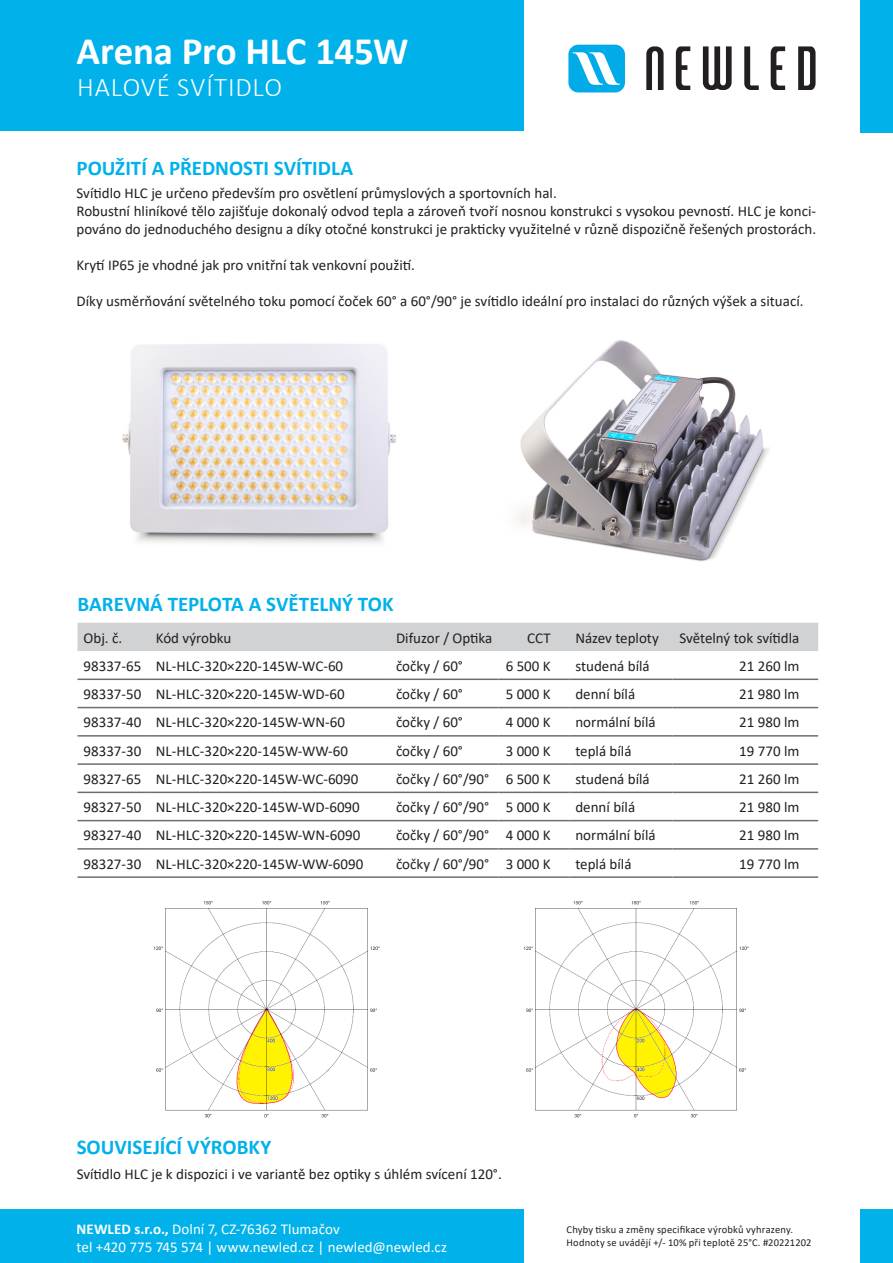
<style>
.page{position:relative;width:893px;height:1263px;background:#fff}
.page>*{position:absolute;margin:0;border:0;box-sizing:border-box;transform-origin:0 0}
.t1{font:700 39px "Calibri";letter-spacing:-.005em;color:#fff}
.t2{font:300 27px "Calibri";letter-spacing:.035em;color:#fff}
.t3{font:700 21px "Calibri";color:#00b1ea}
.t4{font:15px/18px "Calibri";color:#231f20}
.t5{font:15px "Calibri";color:#fff}
.t6{font:10.5px "Calibri";letter-spacing:.015em;color:#231f20}
.s1{font-weight:700}
</style>
<div class="page">
<div style="left:0;top:0;width:523px;height:131px;background:#00b1ea"></div>
<div style="left:0;top:1210px;width:523px;height:53px;background:#00b1ea"></div>
<div style="left:861px;top:1210px;width:32px;height:53px;background:#00b1ea"></div>
<div style="left:861px;top:0;width:32px;height:133px;background:#00b1ea"></div>
<div style="left:568px;top:45px;width:57px;height:47px;background:#00abe7;border-radius:10px"></div>
<svg style="left:573px;top:52px;width:47px;height:33px"></svg>
<svg style="left:646px;top:46px;width:18px;height:44px"></svg>
<svg style="left:703px;top:46px;width:29px;height:44px"></svg>
<svg style="left:676px;top:46px;width:14px;height:44px"></svg>
<svg style="left:798px;top:46px;width:17px;height:44px"></svg>
<svg style="left:771px;top:46px;width:14px;height:44px"></svg>
<svg style="left:744px;top:46px;width:15px;height:44px"></svg>
<div style="left:78px;top:623px;width:740px;height:28px;background:#d1d2d4"></div>
<hr style="left:78px;top:678px;width:72px;height:2px;background:#6c6d70">
<hr style="left:150px;top:678px;width:240px;height:2px;background:#6c6d70">
<hr style="left:390px;top:678px;width:108px;height:2px;background:#6c6d70">
<hr style="left:498px;top:678px;width:71px;height:2px;background:#6c6d70">
<hr style="left:569px;top:678px;width:103px;height:2px;background:#6c6d70">
<hr style="left:672px;top:678px;width:146px;height:2px;background:#6c6d70">
<hr style="left:78px;top:707px;width:72px;height:1px;background:#6c6d70">
<hr style="left:150px;top:707px;width:240px;height:1px;background:#6c6d70">
<hr style="left:390px;top:707px;width:108px;height:1px;background:#6c6d70">
<hr style="left:498px;top:707px;width:71px;height:1px;background:#6c6d70">
<hr style="left:569px;top:707px;width:103px;height:1px;background:#6c6d70">
<hr style="left:672px;top:707px;width:146px;height:1px;background:#6c6d70">
<hr style="left:78px;top:735px;width:72px;height:1px;background:#6c6d70">
<hr style="left:150px;top:735px;width:240px;height:1px;background:#6c6d70">
<hr style="left:390px;top:735px;width:108px;height:1px;background:#6c6d70">
<hr style="left:498px;top:735px;width:71px;height:1px;background:#6c6d70">
<hr style="left:569px;top:735px;width:103px;height:1px;background:#6c6d70">
<hr style="left:672px;top:735px;width:146px;height:1px;background:#6c6d70">
<hr style="left:78px;top:763px;width:72px;height:2px;background:#6c6d70">
<hr style="left:150px;top:763px;width:240px;height:2px;background:#6c6d70">
<hr style="left:390px;top:763px;width:108px;height:2px;background:#6c6d70">
<hr style="left:498px;top:763px;width:71px;height:2px;background:#6c6d70">
<hr style="left:569px;top:763px;width:103px;height:2px;background:#6c6d70">
<hr style="left:672px;top:763px;width:146px;height:2px;background:#6c6d70">
<hr style="left:78px;top:792px;width:72px;height:1px;background:#6c6d70">
<hr style="left:150px;top:792px;width:240px;height:1px;background:#6c6d70">
<hr style="left:390px;top:792px;width:108px;height:1px;background:#6c6d70">
<hr style="left:498px;top:792px;width:71px;height:1px;background:#6c6d70">
<hr style="left:569px;top:792px;width:103px;height:1px;background:#6c6d70">
<hr style="left:672px;top:792px;width:146px;height:1px;background:#6c6d70">
<hr style="left:78px;top:820px;width:72px;height:1px;background:#6c6d70">
<hr style="left:150px;top:820px;width:240px;height:1px;background:#6c6d70">
<hr style="left:390px;top:820px;width:108px;height:1px;background:#6c6d70">
<hr style="left:498px;top:820px;width:71px;height:1px;background:#6c6d70">
<hr style="left:569px;top:820px;width:103px;height:1px;background:#6c6d70">
<hr style="left:672px;top:820px;width:146px;height:1px;background:#6c6d70">
<hr style="left:78px;top:848px;width:72px;height:2px;background:#6c6d70">
<hr style="left:150px;top:848px;width:240px;height:2px;background:#6c6d70">
<hr style="left:390px;top:848px;width:108px;height:2px;background:#6c6d70">
<hr style="left:498px;top:848px;width:71px;height:2px;background:#6c6d70">
<hr style="left:569px;top:848px;width:103px;height:2px;background:#6c6d70">
<hr style="left:672px;top:848px;width:146px;height:2px;background:#6c6d70">
<hr style="left:78px;top:876px;width:72px;height:2px;background:#6c6d70">
<hr style="left:150px;top:876px;width:240px;height:2px;background:#6c6d70">
<hr style="left:390px;top:876px;width:108px;height:2px;background:#6c6d70">
<hr style="left:498px;top:876px;width:71px;height:2px;background:#6c6d70">
<hr style="left:569px;top:876px;width:103px;height:2px;background:#6c6d70">
<hr style="left:672px;top:876px;width:146px;height:2px;background:#6c6d70">
<img style="left:122px;top:344px;width:274px;height:199px">
<img style="left:524px;top:901px;width:225px;height:217px">
<img style="left:154px;top:901px;width:225px;height:217px">
<img style="left:516px;top:340px;width:253px;height:221px">
<p class="t1" style="left:77px;top:23px;width:333px">Arena Pro HLC 145W</p>
<p class="t2" style="left:77px;top:71px;width:207px">HALOVÉ SVÍTIDLO</p>
<p class="t3" style="left:77px;top:153px;width:278px">POUŽITÍ A PŘEDNOSTI SVÍTIDLA</p>
<p class="t4" style="left:77px;top:184px;width:482px">Svítidlo HLC je určeno především pro osvětlení průmyslových a sportovních hal.</p>
<p class="t4" style="left:77px;top:202px;width:741px">Robustní hliníkové tělo zajišťuje dokonalý odvod tepla a zároveň tvoří nosnou konstrukci s vysokou pevností. HLC je konci&shy;pováno do jednoduchého designu a díky otočné konstrukci je prakticky využitelné v různě dispozičně řešených prostorách.</p>
<p class="t4" style="left:77px;top:256px;width:340px">Krytí IP65 je vhodné jak pro vnitřní tak venkovní použití.</p>
<p class="t4" style="left:77px;top:292px;width:728px">Díky usměrňování světelného toku pomocí čoček 60° a 60°/90° je svítidlo ideální pro instalaci do různých výšek a situací.</p>
<p class="t3" style="left:78px;top:589px;width:318px">BAREVNÁ TEPLOTA A SVĚTELNÝ TOK</p>
<p class="t4" style="left:84px;top:628px;width:40px">Obj. č.</p>
<p class="t4" style="left:156px;top:628px;width:77px">Kód výrobku</p>
<p class="t4" style="left:396px;top:628px;width:98px">Difuzor / Optika</p>
<p class="t4" style="left:527px;top:628px;width:25px">CCT</p>
<p class="t4" style="left:575px;top:628px;width:85px">Název teploty</p>
<p class="t4" style="left:679px;top:628px;width:121px">Světelný tok svítidla</p>
<p class="t4" style="left:84px;top:656px;width:59px">98337-65</p>
<p class="t4" style="left:156px;top:656px;width:189px">NL-HLC-320×220-145W-WC-60</p>
<p class="t4" style="left:396px;top:656px;width:68px">čočky / 60°</p>
<p class="t4" style="left:506px;top:656px;width:46px">6 500 K</p>
<p class="t4" style="left:575px;top:656px;width:76px">studená bílá</p>
<p class="t4" style="left:739px;top:656px;width:62px">21 260 lm</p>
<p class="t4" style="left:84px;top:685px;width:59px">98337-50</p>
<p class="t4" style="left:156px;top:685px;width:190px">NL-HLC-320×220-145W-WD-60</p>
<p class="t4" style="left:396px;top:685px;width:68px">čočky / 60°</p>
<p class="t4" style="left:506px;top:685px;width:46px">5 000 K</p>
<p class="t4" style="left:575px;top:685px;width:61px">denní bílá</p>
<p class="t4" style="left:739px;top:685px;width:62px">21 980 lm</p>
<p class="t4" style="left:84px;top:713px;width:59px">98337-40</p>
<p class="t4" style="left:156px;top:713px;width:191px">NL-HLC-320×220-145W-WN-60</p>
<p class="t4" style="left:396px;top:713px;width:68px">čočky / 60°</p>
<p class="t4" style="left:506px;top:713px;width:46px">4 000 K</p>
<p class="t4" style="left:575px;top:713px;width:82px">normální bílá</p>
<p class="t4" style="left:739px;top:713px;width:62px">21 980 lm</p>
<p class="t4" style="left:84px;top:741px;width:59px">98337-30</p>
<p class="t4" style="left:156px;top:741px;width:194px">NL-HLC-320×220-145W-WW-60</p>
<p class="t4" style="left:396px;top:741px;width:68px">čočky / 60°</p>
<p class="t4" style="left:506px;top:741px;width:46px">3 000 K</p>
<p class="t4" style="left:575px;top:741px;width:58px">teplá bílá</p>
<p class="t4" style="left:739px;top:741px;width:62px">19 770 lm</p>
<p class="t4" style="left:84px;top:769px;width:59px">98327-65</p>
<p class="t4" style="left:156px;top:769px;width:204px">NL-HLC-320×220-145W-WC-6090</p>
<p class="t4" style="left:396px;top:769px;width:95px">čočky / 60°/90°</p>
<p class="t4" style="left:506px;top:769px;width:46px">6 500 K</p>
<p class="t4" style="left:575px;top:769px;width:76px">studená bílá</p>
<p class="t4" style="left:739px;top:769px;width:62px">21 260 lm</p>
<p class="t4" style="left:84px;top:798px;width:59px">98327-50</p>
<p class="t4" style="left:156px;top:798px;width:206px">NL-HLC-320×220-145W-WD-6090</p>
<p class="t4" style="left:396px;top:798px;width:95px">čočky / 60°/90°</p>
<p class="t4" style="left:506px;top:798px;width:46px">5 000 K</p>
<p class="t4" style="left:575px;top:798px;width:61px">denní bílá</p>
<p class="t4" style="left:739px;top:798px;width:62px">21 980 lm</p>
<p class="t4" style="left:84px;top:826px;width:59px">98327-40</p>
<p class="t4" style="left:156px;top:826px;width:206px">NL-HLC-320×220-145W-WN-6090</p>
<p class="t4" style="left:396px;top:826px;width:95px">čočky / 60°/90°</p>
<p class="t4" style="left:506px;top:826px;width:46px">4 000 K</p>
<p class="t4" style="left:575px;top:826px;width:82px">normální bílá</p>
<p class="t4" style="left:739px;top:826px;width:62px">21 980 lm</p>
<p class="t4" style="left:84px;top:854px;width:59px">98327-30</p>
<p class="t4" style="left:156px;top:854px;width:209px">NL-HLC-320×220-145W-WW-6090</p>
<p class="t4" style="left:396px;top:854px;width:95px">čočky / 60°/90°</p>
<p class="t4" style="left:506px;top:854px;width:46px">3 000 K</p>
<p class="t4" style="left:575px;top:854px;width:58px">teplá bílá</p>
<p class="t4" style="left:739px;top:854px;width:62px">19 770 lm</p>
<p class="t3" style="left:77px;top:1132px;width:196px">SOUVISEJÍCÍ VÝROBKY</p>
<p class="t4" style="left:77px;top:1165px;width:427px">Svítidlo HLC je k dispozici i ve variantě bez optiky s úhlém svícení 120°.</p>
<p class="t5" style="left:77px;top:1218px;width:265px"><span class="s1">NEWLED s.r.o.,</span> Dolní 7, CZ-76362 Tlumačov</p>
<p class="t5" style="left:77px;top:1236px;width:372px">tel +420 775 745 574 | www.newled.cz | newled@newled.cz</p>
<p class="t6" style="left:567px;top:1223px;width:228px">Chyby tisku a změny specifikace výrobků vyhrazeny.</p>
<p class="t6" style="left:567px;top:1235px;width:246px">Hodnoty se uvádějí +/- 10% při teplotě 25°C. #20221202</p>
</div>
